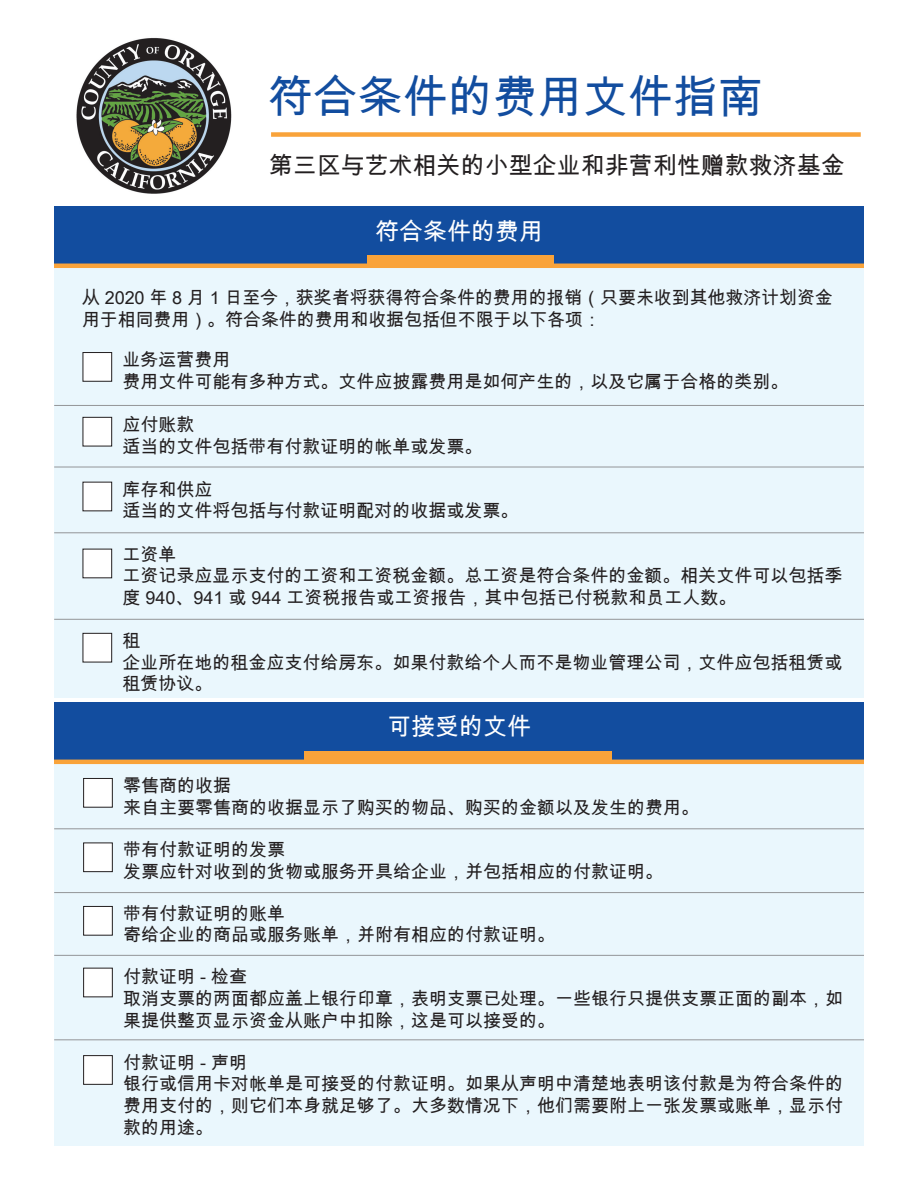
<style>
.page{position:relative;width:918px;height:1188px;background:#fff}
.page>*{position:absolute;margin:0;border:0;box-sizing:border-box;transform-origin:0 0}
.t1{font:45px "Arial Unicode MS";color:#124d9f}
.t2{font:24px "Arial Unicode MS";color:#231f20}
.t3{font:24px "Arial Unicode MS";color:#fff}
.t4{font:18px/21.6px "Arial Unicode MS";color:#231f20}
</style>
<div class="page">
<div style="left:54px;top:266px;width:810px;height:432px;background:#eaf7fd"></div>
<div style="left:54px;top:760px;width:810px;height:386px;background:#eaf7fd"></div>
<div style="left:54px;top:702px;width:810px;height:59px;background:#124d9f"></div>
<div style="left:54px;top:206px;width:810px;height:60px;background:#124d9f"></div>
<img style="left:76px;top:38px;width:156px;height:156px">
<div style="left:83px;top:353px;width:29px;height:28px;background:#fff"></div>
<div style="left:82px;top:352px;width:30px;height:30px;border:1px solid #231f20"></div>
<div style="left:83px;top:417px;width:29px;height:29px;background:#fff"></div>
<div style="left:82px;top:417px;width:30px;height:30px;border:1px solid #231f20"></div>
<div style="left:83px;top:482px;width:29px;height:29px;background:#fff"></div>
<div style="left:83px;top:549px;width:29px;height:29px;background:#fff"></div>
<div style="left:83px;top:633px;width:29px;height:29px;background:#fff"></div>
<div style="left:82px;top:633px;width:30px;height:30px;border:1px solid #231f20"></div>
<div style="left:84px;top:778px;width:28px;height:29px;background:#fff"></div>
<div style="left:83px;top:778px;width:30px;height:30px;border:1px solid #231f20"></div>
<div style="left:84px;top:843px;width:28px;height:29px;background:#fff"></div>
<div style="left:83px;top:842px;width:30px;height:30px;border:1px solid #231f20"></div>
<div style="left:84px;top:906px;width:28px;height:29px;background:#fff"></div>
<div style="left:83px;top:906px;width:30px;height:30px;border:1px solid #231f20"></div>
<div style="left:84px;top:968px;width:28px;height:29px;background:#fff"></div>
<div style="left:83px;top:968px;width:30px;height:29px;border:1px solid #231f20"></div>
<div style="left:84px;top:1056px;width:28px;height:28px;background:#fff"></div>
<div style="left:83px;top:1055px;width:30px;height:30px;border:1px solid #231f20"></div>
<hr style="left:54px;top:405px;width:810px;height:1px;background:#939598">
<hr style="left:54px;top:467px;width:810px;height:1px;background:#939598">
<hr style="left:54px;top:532px;width:810px;height:1px;background:#939598">
<hr style="left:54px;top:619px;width:810px;height:1px;background:#939598">
<hr style="left:54px;top:828px;width:810px;height:1px;background:#939598">
<hr style="left:54px;top:892px;width:810px;height:1px;background:#939598">
<hr style="left:54px;top:955px;width:810px;height:1px;background:#939598">
<hr style="left:54px;top:1039px;width:810px;height:1px;background:#939598">
<div style="left:367px;top:256px;width:186px;height:9px;background:#f9a33a"></div>
<div style="left:304px;top:752px;width:307px;height:9px;background:#f9a33a"></div>
<hr style="left:54px;top:760px;width:810px;height:4px;background:#f9a33a">
<hr style="left:54px;top:264px;width:810px;height:4px;background:#f9a33a">
<div style="left:271px;top:132px;width:590px;height:5px;background:#f9a33a"></div>
<h1 class="t1" style="left:268px;top:65px;width:496px">符合条件的费用文件指南</h1>
<h2 class="t2" style="left:269px;top:148px;width:578px">第三区与艺术相关的小型企业和非营利性赠款救济基金</h2>
<h2 class="t3" style="left:375px;top:215px;width:169px">符合条件的费用</h2>
<p class="t4" style="left:82px;top:287px;width:752px">从 2020 年 8 月 1 日至今，获奖者将获得符合条件的费用的报销（只要未收到其他救济计划资金用于相同费用）。符合条件的费用和收据包括但不限于以下各项：</p>
<p class="t4" style="left:122px;top:349px;width:667px">业务运营费用<br>费用文件可能有多种方式。文件应披露费用是如何产生的，以及它属于合格的类别。</p>
<p class="t4" style="left:122px;top:413px;width:361px">应付账款<br>适当的文件包括带有付款证明的帐单或发票。</p>
<p class="t4" style="left:122px;top:478px;width:397px">库存和供应<br>适当的文件将包括与付款证明配对的收据或发票。</p>
<p class="t4" style="left:122px;top:543px;width:721px">工资单<br>工资记录应显示支付的工资和工资税金额。总工资是符合条件的金额。相关文件可以包括季度 940、941 或 944 工资税报告或工资报告，其中包括已付税款和员工人数。</p>
<p class="t4" style="left:122px;top:629px;width:721px">租<br>企业所在地的租金应支付给房东。如果付款给个人而不是物业管理公司，文件应包括租赁或租赁协议。</p>
<h2 class="t3" style="left:387px;top:709px;width:145px">可接受的文件</h2>
<p class="t4" style="left:123px;top:775px;width:578px">零售商的收据<br>来自主要零售商的收据显示了购买的物品、购买的金额以及发生的费用。</p>
<p class="t4" style="left:123px;top:838px;width:542px">带有付款证明的发票<br>发票应针对收到的货物或服务开具给企业，并包括相应的付款证明。</p>
<p class="t4" style="left:123px;top:902px;width:434px">带有付款证明的账单<br>寄给企业的商品或服务账单，并附有相应的付款证明。</p>
<p class="t4" style="left:123px;top:966px;width:722px">付款证明 - 检查<br>取消支票的两面都应盖上银行印章，表明支票已处理。一些银行只提供支票正面的副本，如果提供整页显示资金从账户中扣除，这是可以接受的。</p>
<p class="t4" style="left:123px;top:1051px;width:722px">付款证明 - 声明<br>银行或信用卡对帐单是可接受的付款证明。如果从声明中清楚地表明该付款是为符合条件的费用支付的，则它们本身就足够了。大多数情况下，他们需要附上一张发票或账单，显示付款的用途。</p>
</div>
